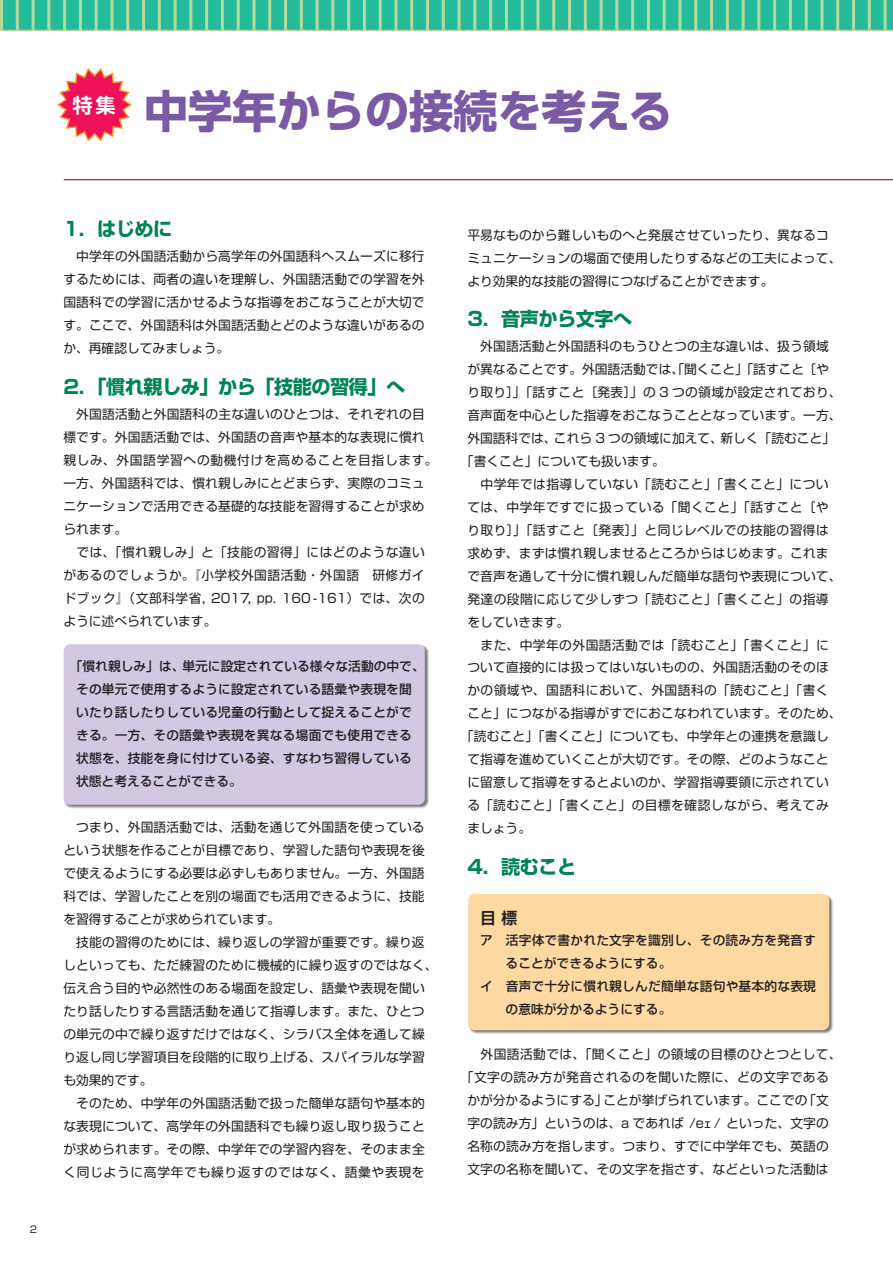
<style>
.page{position:relative;width:893px;height:1263px;background:#fff}
.page>*{position:absolute;margin:0;border:0;box-sizing:border-box;transform-origin:0 0}
.t1{font:700 44.7px "UD Shin Go Pr 6";letter-spacing:-.01em;color:#7b5aa5}
.t2{font:700 19.2px "Shin Go Pro";letter-spacing:-.025em;color:#008454}
.t3{font:700 15.9px "Soft Go Std De";color:#231f20}
.t4{font:12.75px/23px "Soft Go Std";letter-spacing:.015em;color:#231f20}
.t5{font:500 12.75px/23px "Soft Go Std";letter-spacing:.015em;color:#231f20}
.t6{font:12.75px "Soft Go Std";letter-spacing:.035em;color:#231f20}
.t7{font:9.6px "Shin Go Pro";color:#231f20}
.s1{font-weight:500;font-size:9px}
</style>
<div class="page">
<div style="left:0;top:0;width:893px;height:31px;background:#b6da9b"></div>
<div style="left:64px;top:644px;width:365px;height:165px;background:#231f20;opacity:.6"></div>
<div style="left:64px;top:644px;width:361px;height:161px;background:#d3c8e2;border-radius:6px"></div>
<div style="left:468px;top:894px;width:366px;height:140px;background:#231f20;opacity:.6"></div>
<div style="left:468px;top:894px;width:361px;height:136px;background:#fed9a1;border-radius:6px"></div>
<svg style="left:57px;top:68px;width:75px;height:74px"></svg>
<hr style="left:64px;top:179px;width:829px;height:1px;background:#844136">
<svg style="left:3px;top:0;width:890px;height:30px;background:#40c09c"></svg>
<h1 class="t1" style="left:73px;top:74px;width:602px"><sup>特集</sup> 中学年からの接続を考える</h1>
<p class="t7" style="left:30px;top:1221px;width:9px">2</p>
<h2 class="t2" style="left:63px;top:214px;width:110px">1．はじめに</h2>
<p class="t4" style="left:63px;top:244px;width:363px;text-align:justify">　中学年の外国語活動から高学年の外国語科へスムーズに移行するためには、両者の違いを理解し、外国語活動での学習を外国語科での学習に活かせるような指導をおこなうことが大切です。ここで、外国語科は外国語活動とどのような違いがあるのか、再確認してみましょう。</p>
<h2 class="t2" style="left:63px;top:371px;width:343px">2．「慣れ親しみ」から「技能の習得」へ</h2>
<p class="t4" style="left:63px;top:401px;width:376px">　外国語活動と外国語科の主な違いのひとつは、それぞれの目標です。外国語活動では、外国語の音声や基本的な表現に慣れ親しみ、外国語学習への動機付けを高めることを目指します。一方、外国語科では、慣れ親しみにとどまらず、実際のコミュニケーションで活用できる基礎的な技能を習得することが求められます。<br>　では、「慣れ親しみ」と「技能の習得」にはどのような違いがあるのでしょうか。『小学校外国語活動・外国語　研修ガイドブック』（文部科学省, 2017, pp. 160 -161）では、次のように述べられています。</p>
<p class="t5" style="left:76px;top:654px;width:350px;text-indent:-6px">「慣れ親しみ」は、単元に設定されている様々な活動の中で、その単元で使用するように設定されている語彙や表現を聞いたり話したりしている児童の行動として捉えることができる。一方、その語彙や表現を異なる場面でも使用できる状態を、技能を身に付けている姿、すなわち習得している状態と考えることができる。</p>
<p class="t4" style="left:63px;top:815px;width:376px">　つまり、外国語活動では、活動を通じて外国語を使っているという状態を作ることが目標であり、学習した語句や表現を後で使えるようにする必要は必ずしもありません。一方、外国語科では、学習したことを別の場面でも活用できるように、技能を習得することが求められています。<br>　技能の習得のためには、繰り返しの学習が重要です。繰り返しといっても、ただ練習のために機械的に繰り返すのではなく、伝え合う目的や必然性のある場面を設定し、語彙や表現を聞いたり話したりする言語活動を通じて指導します。また、ひとつの単元の中で繰り返すだけではなく、シラバス全体を通して繰り返し同じ学習項目を段階的に取り上げる、スパイラルな学習も効果的です。<br>　そのため、中学年の外国語活動で扱った簡単な語句や基本的な表現について、高学年の外国語科でも繰り返し取り扱うことが求められます。その際、中学年での学習内容を、そのまま全く同じように高学年でも繰り返すのではなく、語彙や表現を</p>
<p class="t4" style="left:467px;top:222px;width:376px">平易なものから難しいものへと発展させていったり、異なるコミュニケーションの場面で使用したりするなどの工夫によって、より効果的な技能の習得につなげることができます。</p>
<h2 class="t2" style="left:467px;top:303px;width:166px">3．音声から文字へ</h2>
<p class="t4" style="left:467px;top:334px;width:363px">　外国語活動と外国語科のもうひとつの主な違いは、扱う領域</p>
<p class="t4" style="left:467px;top:357px;width:363px">が異なることです。外国語活動では、「聞くこと」「話すこと［や</p>
<p class="t4" style="left:467px;top:380px;width:376px">り取り］」「話すこと［発表］」の 3 つの領域が設定されており、</p>
<p class="t4" style="left:467px;top:402px;width:376px">音声面を中心とした指導をおこなうこととなっています。一方、</p>
<p class="t4" style="left:467px;top:425px;width:369px">外国語科では、これら 3 つの領域に加えて、新しく「読むこと」</p>
<p class="t4" style="left:461px;top:448px;width:206px">「書くこと」についても扱います。</p>
<p class="t6" style="left:467px;top:475px;width:363px">　中学年では指導していない「読むこと」「書くこと」につい</p>
<p class="t6" style="left:467px;top:498px;width:363px">ては、中学年ですでに扱っている「聞くこと」「話すこと［や</p>
<p class="t6" style="left:467px;top:521px;width:363px">り取り］」「話すこと［発表］」と同じレベルでの技能の習得は</p>
<p class="t4" style="left:467px;top:540px;width:363px">求めず、まずは慣れ親しませるところからはじめます。これま</p>
<p class="t4" style="left:467px;top:563px;width:376px">で音声を通して十分に慣れ親しんだ簡単な語句や表現について、</p>
<p class="t6" style="left:467px;top:590px;width:363px">発達の段階に応じて少しずつ「読むこと」「書くこと」の指導</p>
<p class="t4" style="left:467px;top:609px;width:104px">をしていきます。</p>
<p class="t6" style="left:467px;top:636px;width:363px">　また、中学年の外国語活動では「読むこと」「書くこと」に</p>
<p class="t4" style="left:467px;top:655px;width:363px">ついて直接的には扱ってはいないものの、外国語活動のそのほ</p>
<p class="t6" style="left:467px;top:681px;width:363px">かの領域や、国語科において、外国語科の「読むこと」「書く</p>
<p class="t4" style="left:467px;top:701px;width:376px">こと」につながる指導がすでにおこなわれています。そのため、</p>
<p class="t4" style="left:461px;top:724px;width:369px">「読むこと」「書くこと」についても、中学年との連携を意識し</p>
<p class="t4" style="left:467px;top:747px;width:363px">て指導を進めていくことが大切です。その際、どのようなこと</p>
<p class="t4" style="left:467px;top:770px;width:363px">に留意して指導をするとよいのか、学習指導要領に示されてい</p>
<p class="t6" style="left:467px;top:796px;width:363px">る「読むこと」「書くこと」の目標を確認しながら、考えてみ</p>
<p class="t4" style="left:467px;top:816px;width:65px">ましょう。</p>
<h2 class="t2" style="left:467px;top:851px;width:110px">4．読むこと</h2>
<p class="t3" style="left:480px;top:907px;width:39px">目 標</p>
<p class="t5" style="left:480px;top:927px;width:337px">ア　活字体で書かれた文字を識別し、その読み方を発音す　　ることができるようにする。<br>イ　音声で十分に慣れ親しんだ簡単な語句や基本的な表現　　の意味が分かるようにする。</p>
<p class="t6" style="left:467px;top:1045px;width:376px">　外国語活動では、「聞くこと」の領域の目標のひとつとして、</p>
<p class="t4" style="left:461px;top:1065px;width:369px">「文字の読み方が発音されるのを聞いた際に、どの文字である</p>
<p class="t4" style="left:467px;top:1088px;width:363px">かが分かるようにする」ことが挙げられています。ここでの「文</p>
<p class="t4" style="left:467px;top:1111px;width:363px">字の読み方」というのは、a であれば /e<span class="s1">ｴ</span> / といった、文字の</p>
<p class="t4" style="left:467px;top:1134px;width:363px">名称の読み方を指します。つまり、すでに中学年でも、英語の</p>
<p class="t4" style="left:467px;top:1157px;width:363px">文字の名称を聞いて、その文字を指さす、などといった活動は</p>
</div>
